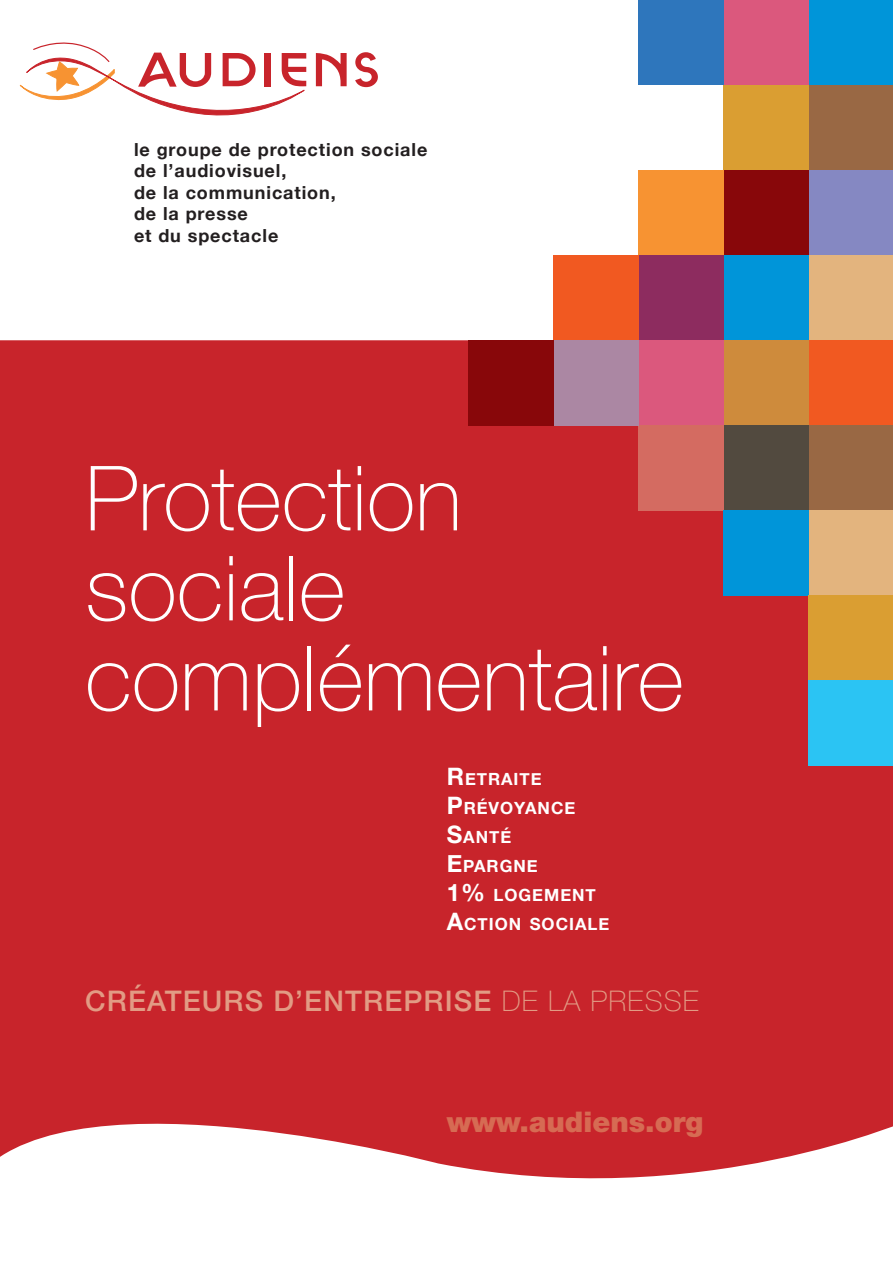
<style>
.page{position:relative;width:893px;height:1265px;background:#fff}
.page>*{position:absolute;margin:0;border:0;box-sizing:border-box;transform-origin:0 0}
.t1{font:100 90px/90px "Helvetica Neue";color:#fff}
.t2{font:500 28.5px "Helvetica Neue";letter-spacing:.04em;color:#e29b84}
.t3{font:900 28.5px "Helvetica Neue";color:#d66b53}
.t4{font:700 18px/21.6px "Helvetica Neue";letter-spacing:.05em;color:#231f20}
.t5{font:700 16.8px/28.8px "Helvetica Neue";letter-spacing:.055em;color:#fff}
.s1{font-size:24px}
.s2{font-weight:100}
</style>
<div class="page">
<div style="left:0;top:340px;width:892px;height:839px;background:#c8242b"></div>
<svg style="left:355px;top:52px;width:23px;height:35px"></svg>
<svg style="left:316px;top:53px;width:30px;height:33px"></svg>
<svg style="left:20px;top:42px;width:286px;height:74px"></svg>
<div style="left:808px;top:0;width:84px;height:85px;background:#0095d9"></div>
<div style="left:723px;top:0;width:85px;height:85px;background:#db587d"></div>
<div style="left:638px;top:0;width:85px;height:85px;background:#2e76bc"></div>
<div style="left:808px;top:85px;width:84px;height:85px;background:#996844"></div>
<div style="left:723px;top:85px;width:85px;height:85px;background:#da9e32"></div>
<div style="left:808px;top:170px;width:84px;height:85px;background:#8588c2"></div>
<div style="left:723px;top:170px;width:85px;height:85px;background:#88070a"></div>
<div style="left:638px;top:170px;width:85px;height:85px;background:#f79332"></div>
<div style="left:808px;top:255px;width:84px;height:85px;background:#e3b47e"></div>
<div style="left:723px;top:255px;width:85px;height:85px;background:#0095d9"></div>
<div style="left:638px;top:255px;width:85px;height:85px;background:#8d2c5f"></div>
<div style="left:808px;top:340px;width:84px;height:85px;background:#f15921"></div>
<div style="left:723px;top:340px;width:85px;height:85px;background:#ce8b3c"></div>
<div style="left:638px;top:340px;width:85px;height:85px;background:#db587d"></div>
<div style="left:808px;top:425px;width:84px;height:85px;background:#996844"></div>
<div style="left:723px;top:425px;width:85px;height:85px;background:#524a3f"></div>
<div style="left:638px;top:425px;width:85px;height:85px;background:#d46b61"></div>
<div style="left:808px;top:510px;width:84px;height:85px;background:#e3b47e"></div>
<div style="left:723px;top:510px;width:85px;height:85px;background:#0095d9"></div>
<div style="left:808px;top:595px;width:84px;height:85px;background:#da9e32"></div>
<div style="left:808px;top:680px;width:84px;height:85px;background:#2bc4f3"></div>
<div style="left:553px;top:255px;width:85px;height:85px;background:#f15921"></div>
<div style="left:553px;top:340px;width:85px;height:85px;background:#ab87a3"></div>
<div style="left:468px;top:340px;width:85px;height:85px;background:#88070a"></div>
<p class="t4" style="left:134px;top:138px;width:295px">le groupe de protection sociale de l’audiovisuel,<br>de la communication,<br>de la presse<br>et du spectacle</p>
<h1 class="t1" style="left:85px;top:453px;width:600px">Protection sociale complémentaire</h1>
<p class="t5" style="left:446px;top:764px;width:164px"><span class="s1">R</span>ETRAITE<br><span class="s1">P</span>RÉVOYANCE<br><span class="s1">S</span>ANTÉ<br><span class="s1">E</span>PARGNE<br><span class="s1">1%</span> LOGEMENT<br><span class="s1">A</span>CTION SOCIALE</p>
<h2 class="t2" style="left:85px;top:983px;width:615px">CRÉATEURS D’ENTREPRISE <span class="s2">DE LA PRESSE</span></h2>
<h2 class="t3" style="left:446px;top:1104px;width:258px">www.audiens.org</h2>
</div>
